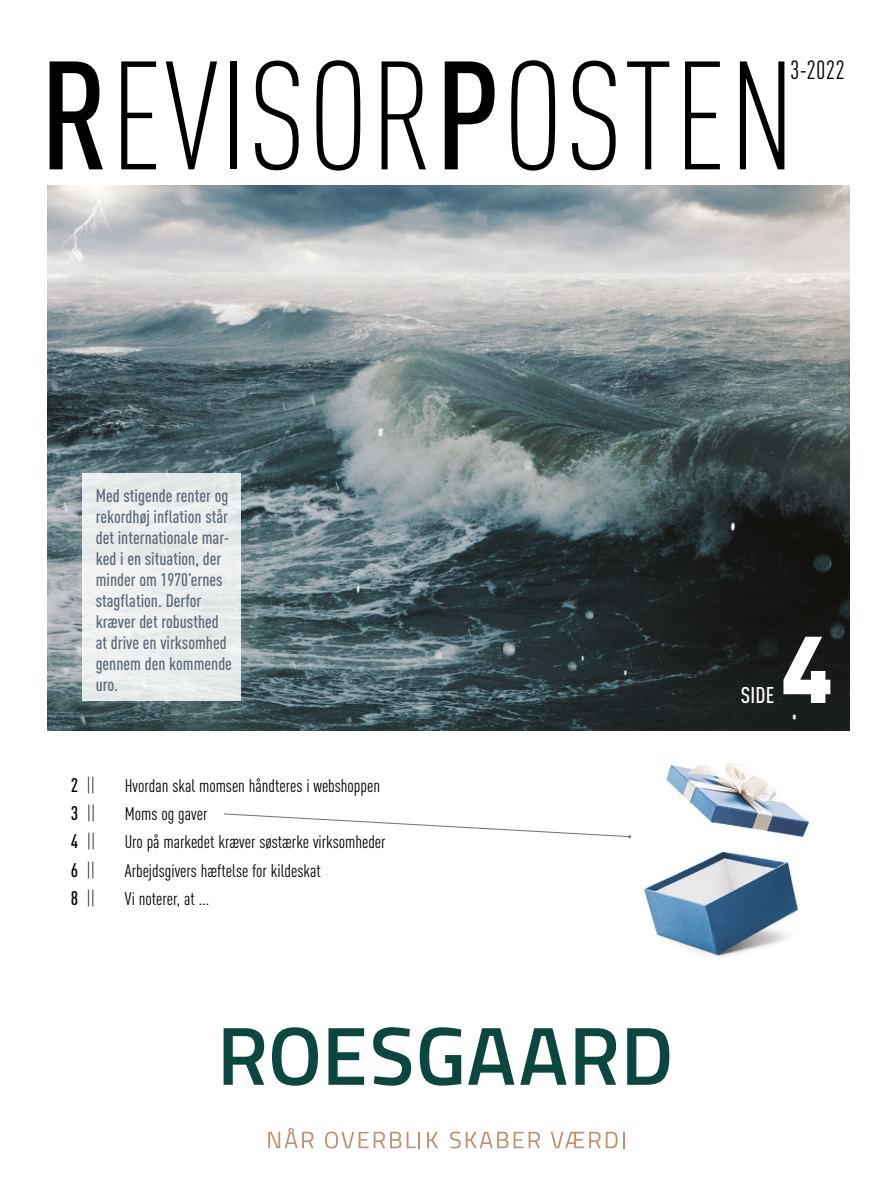
<style>
.page{position:relative;width:893px;height:1191px;background:#fff}
.page>*{position:absolute;margin:0;border:0;box-sizing:border-box;transform-origin:0 0}
.t1{font:300 condensed 151.5px "DINOT";letter-spacing:.01em;color:#000}
.t2{font:900 93px "DINOT";color:#fff}
.t3{font:condensed 25.95px "DINOT";color:#000}
.t4{font:500 condensed 22.5px "DINOT";color:#fff}
.t5{font:300 condensed 19.5px "DINOT";color:#000}
.t6{font:500 condensed 18px/21px "DINOT";color:#5b6877}
.t7{font:condensed 18px "DINOT";color:#000}
.s1{font-weight:500}
</style>
<div class="page">
<img style="left:585px;top:730px;width:257px;height:228px">
<img style="left:48px;top:186px;width:802px;height:544px">
<div style="left:82px;top:473px;width:159px;height:228px;background:#ebeeef"></div>
<svg style="left:224px;top:813px;width:407px;height:25px"></svg>
<svg style="left:268px;top:1128px;width:46px;height:20px"></svg>
<svg style="left:325px;top:1131px;width:76px;height:17px"></svg>
<svg style="left:407px;top:1131px;width:13px;height:17px"></svg>
<svg style="left:427px;top:1131px;width:11px;height:17px"></svg>
<svg style="left:450px;top:1131px;width:58px;height:17px"></svg>
<svg style="left:514px;top:1131px;width:26px;height:17px"></svg>
<svg style="left:551px;top:1131px;width:74px;height:17px"></svg>
<svg style="left:224px;top:1028px;width:40px;height:56px"></svg>
<svg style="left:272px;top:1027px;width:46px;height:58px"></svg>
<svg style="left:328px;top:1028px;width:36px;height:56px"></svg>
<svg style="left:373px;top:1027px;width:38px;height:58px"></svg>
<svg style="left:420px;top:1027px;width:41px;height:58px"></svg>
<svg style="left:468px;top:1028px;width:46px;height:56px"></svg>
<svg style="left:520px;top:1028px;width:46px;height:56px"></svg>
<svg style="left:575px;top:1028px;width:41px;height:56px"></svg>
<svg style="left:627px;top:1028px;width:42px;height:56px"></svg>
<h1 class="t1" style="left:40px;top:30px;width:757px"><span class="s1">R</span>EVISOR<span class="s1">P</span>OSTEN</h1>
<h3 class="t3" style="left:790px;top:55px;width:56px">3-2022</h3>
<p class="t6" style="left:96px;top:485px;width:138px">Med stigende renter og rekordhøj inflation står det internationale mar&shy;ked i en situation, der minder om 1970’ernes stagflation. Derfor kræver det robusthed at drive en virksomhed gennem den kommende uro.</p>
<p class="t5" style="left:71px;top:774px;width:26px"><span class="s1">2</span> ||</p>
<p class="t7" style="left:125px;top:775px;width:257px">Hvordan skal momsen håndteres i webshoppen</p>
<p class="t5" style="left:71px;top:802px;width:26px"><span class="s1">3</span> ||</p>
<p class="t7" style="left:125px;top:803px;width:84px">Moms og gaver</p>
<p class="t5" style="left:71px;top:830px;width:26px"><span class="s1">4</span> ||</p>
<p class="t7" style="left:125px;top:831px;width:262px">Uro på markedet kræver søstærke virksomheder</p>
<p class="t5" style="left:71px;top:858px;width:26px"><span class="s1">6</span> ||</p>
<p class="t7" style="left:125px;top:860px;width:198px">Arbejdsgivers hæftelse for kildeskat</p>
<p class="t5" style="left:71px;top:887px;width:26px"><span class="s1">8</span> ||</p>
<p class="t7" style="left:125px;top:888px;width:86px">Vi noterer, at ...</p>
<p class="t4" style="left:741px;top:681px;width:35px">SIDE</p>
<h2 class="t2" style="left:781px;top:607px;width:53px">4</h2>
</div>
